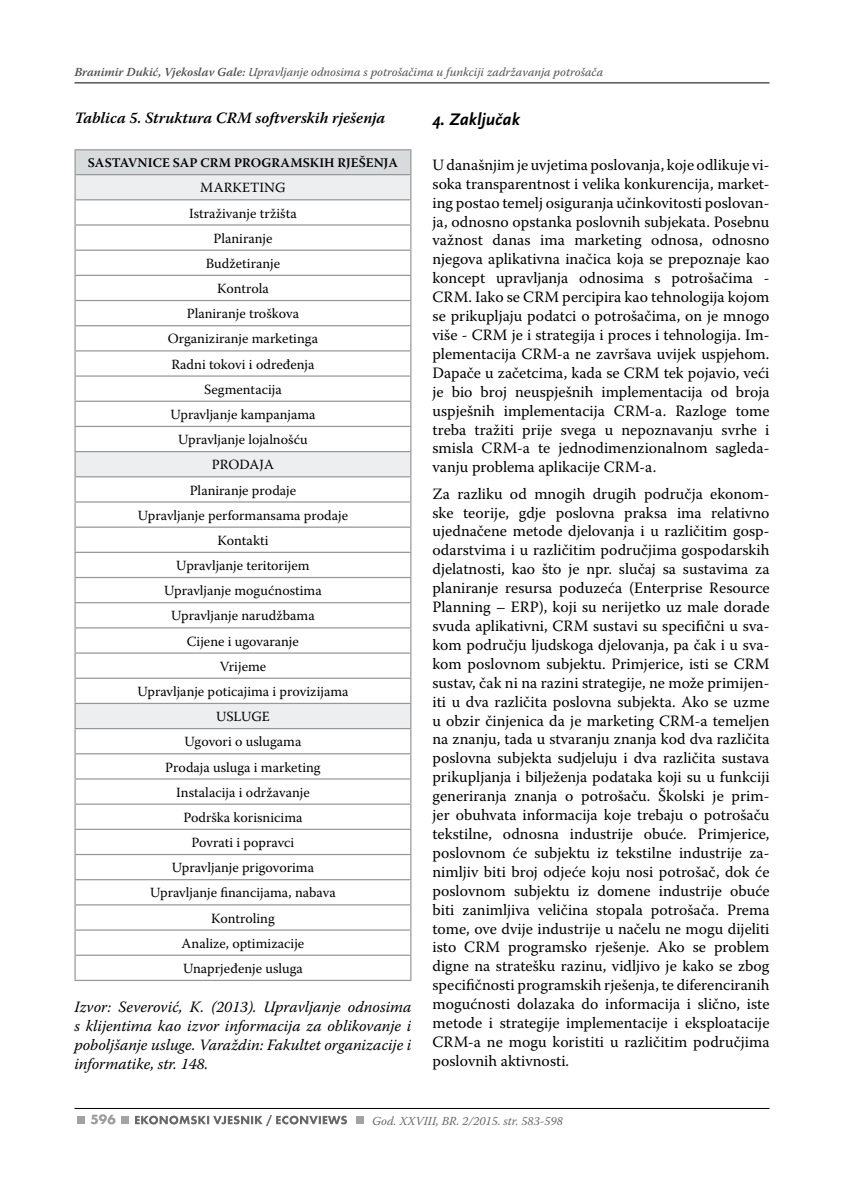
<style>
.page{position:relative;width:844px;height:1191px;background:#fff}
.page>*{position:absolute;margin:0;border:0;box-sizing:border-box;transform-origin:0 0}
.t1{font:italic 700 17.5px "Scala Sans Pro";color:#000}
.t2{font:15.75px/18.9px "Warnock Pro";color:#000;text-align:justify}
.t3{font:italic 15.75px/18.9px "Warnock Pro";color:#000;text-align:justify}
.t4{font:italic 600 15.75px "Warnock Pro";color:#000}
.t5{font:14px/25.2px "Warnock Pro";color:#000;text-align:center}
.t6{font:700 14px "Futura TOT";color:#9c9ca0}
.t7{font:600 13.12px "Warnock Pro";letter-spacing:.005em;color:#000}
.t8{font:italic 12.25px "Warnock Pro";color:#504f53}
.t9{font:italic 12.25px "Warnock Pro";color:#68676c}
.s1{font-weight:600}
</style>
<div class="page">
<hr style="left:74px;top:83px;width:695px;height:1px;background:#000">
<hr style="left:74px;top:1108px;width:695px;height:1px;background:#000">
<div style="left:121px;top:1115px;width:7px;height:8px;background:#a3a3a7"></div>
<div style="left:356px;top:1115px;width:8px;height:8px;background:#a3a3a7"></div>
<div style="left:77px;top:1115px;width:8px;height:8px;background:#a3a3a7"></div>
<svg style="left:135px;top:1115px;width:212px;height:11px"></svg>
<div style="left:75px;top:150px;width:336px;height:25px;background:#d8dbdc"></div>
<svg style="left:76px;top:175px;width:334px;height:553px"></svg>
<hr style="left:74px;top:174px;width:337px;height:1px;background:#98989c">
<hr style="left:74px;top:199px;width:337px;height:1px;background:#98989c">
<hr style="left:74px;top:224px;width:337px;height:2px;background:#98989c">
<hr style="left:74px;top:249px;width:337px;height:2px;background:#98989c">
<hr style="left:74px;top:275px;width:337px;height:1px;background:#98989c">
<hr style="left:74px;top:300px;width:337px;height:1px;background:#98989c">
<hr style="left:74px;top:325px;width:337px;height:1px;background:#98989c">
<hr style="left:74px;top:350px;width:337px;height:1px;background:#98989c">
<hr style="left:74px;top:375px;width:337px;height:2px;background:#98989c">
<hr style="left:74px;top:400px;width:337px;height:2px;background:#98989c">
<hr style="left:74px;top:426px;width:337px;height:1px;background:#98989c">
<hr style="left:74px;top:451px;width:337px;height:1px;background:#98989c">
<hr style="left:74px;top:476px;width:337px;height:1px;background:#98989c">
<hr style="left:74px;top:501px;width:337px;height:1px;background:#98989c">
<hr style="left:74px;top:526px;width:337px;height:2px;background:#98989c">
<hr style="left:74px;top:552px;width:337px;height:1px;background:#98989c">
<hr style="left:74px;top:577px;width:337px;height:1px;background:#98989c">
<hr style="left:74px;top:602px;width:337px;height:1px;background:#98989c">
<hr style="left:74px;top:627px;width:337px;height:1px;background:#98989c">
<hr style="left:74px;top:652px;width:337px;height:1px;background:#98989c">
<hr style="left:74px;top:677px;width:337px;height:2px;background:#98989c">
<hr style="left:74px;top:703px;width:337px;height:1px;background:#98989c">
<hr style="left:74px;top:728px;width:337px;height:1px;background:#98989c">
<hr style="left:74px;top:753px;width:337px;height:1px;background:#98989c">
<hr style="left:74px;top:778px;width:337px;height:1px;background:#98989c">
<hr style="left:74px;top:803px;width:337px;height:1px;background:#98989c">
<hr style="left:74px;top:828px;width:337px;height:2px;background:#98989c">
<hr style="left:74px;top:854px;width:337px;height:1px;background:#98989c">
<hr style="left:74px;top:879px;width:337px;height:1px;background:#98989c">
<hr style="left:74px;top:904px;width:337px;height:1px;background:#98989c">
<hr style="left:74px;top:929px;width:337px;height:1px;background:#98989c">
<hr style="left:74px;top:954px;width:337px;height:2px;background:#98989c">
<hr style="left:74px;top:149px;width:337px;height:1px;background:#98989c">
<hr style="left:74px;top:150px;width:2px;height:24px;background:#98989c">
<hr style="left:74px;top:175px;width:2px;height:24px;background:#98989c">
<hr style="left:74px;top:200px;width:2px;height:24px;background:#98989c">
<hr style="left:74px;top:226px;width:2px;height:23px;background:#98989c">
<hr style="left:74px;top:251px;width:2px;height:24px;background:#98989c">
<hr style="left:74px;top:276px;width:2px;height:24px;background:#98989c">
<hr style="left:74px;top:301px;width:2px;height:24px;background:#98989c">
<hr style="left:74px;top:326px;width:2px;height:24px;background:#98989c">
<hr style="left:74px;top:351px;width:2px;height:24px;background:#98989c">
<hr style="left:74px;top:377px;width:2px;height:23px;background:#98989c">
<hr style="left:74px;top:402px;width:2px;height:24px;background:#98989c">
<hr style="left:74px;top:427px;width:2px;height:24px;background:#98989c">
<hr style="left:74px;top:452px;width:2px;height:24px;background:#98989c">
<hr style="left:74px;top:477px;width:2px;height:24px;background:#98989c">
<hr style="left:74px;top:502px;width:2px;height:24px;background:#98989c">
<hr style="left:74px;top:528px;width:2px;height:24px;background:#98989c">
<hr style="left:74px;top:553px;width:2px;height:24px;background:#98989c">
<hr style="left:74px;top:578px;width:2px;height:24px;background:#98989c">
<hr style="left:74px;top:603px;width:2px;height:24px;background:#98989c">
<hr style="left:74px;top:628px;width:2px;height:24px;background:#98989c">
<hr style="left:74px;top:653px;width:2px;height:24px;background:#98989c">
<hr style="left:74px;top:679px;width:2px;height:24px;background:#98989c">
<hr style="left:74px;top:704px;width:2px;height:24px;background:#98989c">
<hr style="left:74px;top:729px;width:2px;height:24px;background:#98989c">
<hr style="left:74px;top:754px;width:2px;height:24px;background:#98989c">
<hr style="left:74px;top:779px;width:2px;height:24px;background:#98989c">
<hr style="left:74px;top:804px;width:2px;height:24px;background:#98989c">
<hr style="left:74px;top:830px;width:2px;height:24px;background:#98989c">
<hr style="left:74px;top:855px;width:2px;height:24px;background:#98989c">
<hr style="left:74px;top:880px;width:2px;height:24px;background:#98989c">
<hr style="left:74px;top:905px;width:2px;height:24px;background:#98989c">
<hr style="left:74px;top:930px;width:2px;height:24px;background:#98989c">
<hr style="left:74px;top:956px;width:2px;height:23px;background:#98989c">
<svg style="left:410px;top:150px;width:1px;height:829px"></svg>
<hr style="left:74px;top:979px;width:337px;height:2px;background:#98989c">
<p class="t8" style="left:74px;top:64px;width:530px"><span class="s1">Branimir Dukić, Vjekoslav Gale:</span> Upravljanje odnosima s potrošačima u funkciji zadržavanja potrošača</p>
<p class="t4" style="left:74px;top:109px;width:312px">Tablica 5. Struktura CRM softverskih rješenja</p>
<p class="t7" style="left:88px;top:155px;width:311px">SASTAVNICE SAP CRM PROGRAMSKIH RJEŠENJA</p>
<p class="t5" style="left:137px;top:175px;width:213px">MARKETING<br>Istraživanje tržišta<br>Planiranje<br>Budžetiranje<br>Kontrola<br>Planiranje troškova<br>Organiziranje marketinga<br>Radni tokovi i određenja<br>Segmentacija<br>Upravljanje kampanjama<br>Upravljanje lojalnošću<br>PRODAJA<br>Planiranje prodaje<br>Upravljanje performansama prodaje<br>Kontakti<br>Upravljanje teritorijem<br>Upravljanje mogućnostima<br>Upravljanje narudžbama<br>Cijene i ugovaranje<br>Vrijeme<br>Upravljanje poticajima i provizijama<br>USLUGE<br>Ugovori o uslugama<br>Prodaja usluga i marketing<br>Instalacija i održavanje<br>Podrška korisnicima<br>Povrati i popravci<br>Upravljanje prigovorima<br>Upravljanje financijama, nabava<br>Kontroling<br>Analize, optimizacije<br>Unaprjeđenje usluga</p>
<p class="t3" style="left:74px;top:997px;width:338px">Izvor: Severović, K. (2013). Upravljanje odnosima s klijentima kao izvor informacija za oblikovanje i poboljšanje usluge. Varaždin: Fakultet organizacije i informatike, str. 148.</p>
<p class="t1" style="left:432px;top:108px;width:89px">4. Zaključak</p>
<p class="t2" style="left:432px;top:155px;width:338px">U današnjim je uvjetima poslovanja, koje odlikuje vi&shy;soka transparentnost i velika konkurencija, market&shy;ing postao temelj osiguranja učinkovitosti poslovan&shy;ja, odnosno opstanka poslovnih subjekata. Posebnu važnost danas ima marketing odnosa, odnosno njegova aplikativna inačica koja se prepoznaje kao koncept upravljanja odnosima s potrošačima - CRM. Iako se CRM percipira kao tehnologija kojom se prikupljaju podatci o potrošačima, on je mnogo više - CRM je i strategija i proces i tehnologija. Im&shy;plementacija CRM-a ne završava uvijek uspjehom.<br>Dapače u začetcima, kada se CRM tek pojavio, veći je bio broj neuspješnih implementacija od broja uspješnih implementacija CRM-a. Razloge tome treba tražiti prije svega u nepoznavanju svrhe i smisla CRM-a te jednodimenzionalnom sagleda&shy;vanju problema aplikacije CRM-a.</p>
<p class="t2" style="left:432px;top:484px;width:338px">Za razliku od mnogih drugih područja ekonom&shy;ske teorije, gdje poslovna praksa ima relativno ujednačene metode djelovanja i u različitim gosp&shy;odarstvima i u različitim područjima gospodarskih djelatnosti, kao što je npr. slučaj sa sustavima za planiranje resursa poduzeća (Enterprise Resource Planning – ERP), koji su nerijetko uz male dorade svuda aplikativni, CRM sustavi su specifični u sva&shy;kom području ljudskoga djelovanja, pa čak i u sva&shy;kom poslovnom subjektu. Primjerice, isti se CRM sustav, čak ni na razini strategije, ne može primijen&shy;iti u dva različita poslovna subjekta. Ako se uzme u obzir činjenica da je marketing CRM-a temeljen na znanju, tada u stvaranju znanja kod dva različita poslovna subjekta sudjeluju i dva različita sustava prikupljanja i bilježenja podataka koji su u funkciji generiranja znanja o potrošaču. Školski je prim&shy;jer obuhvata informacija koje trebaju o potrošaču tekstilne, odnosna industrije obuće. Primjerice, poslovnom će subjektu iz tekstilne industrije za&shy;nimljiv biti broj odjeće koju nosi potrošač, dok će poslovnom subjektu iz domene industrije obuće biti zanimljiva veličina stopala potrošača. Prema tome, ove dvije industrije u načelu ne mogu dijeliti isto CRM programsko rješenje. Ako se problem digne na stratešku razinu, vidljivo je kako se zbog specifičnosti programskih rješenja, te diferenciranih mogućnosti dolazaka do informacija i slično, iste metode i strategije implementacije i eksploatacije CRM-a ne mogu koristiti u različitim područjima poslovnih aktivnosti.</p>
<p class="t6" style="left:90px;top:1111px;width:27px">596</p>
<p class="t9" style="left:372px;top:1113px;width:192px">God. XXVIII, BR. 2/2015. str. 583-598</p>
</div>
